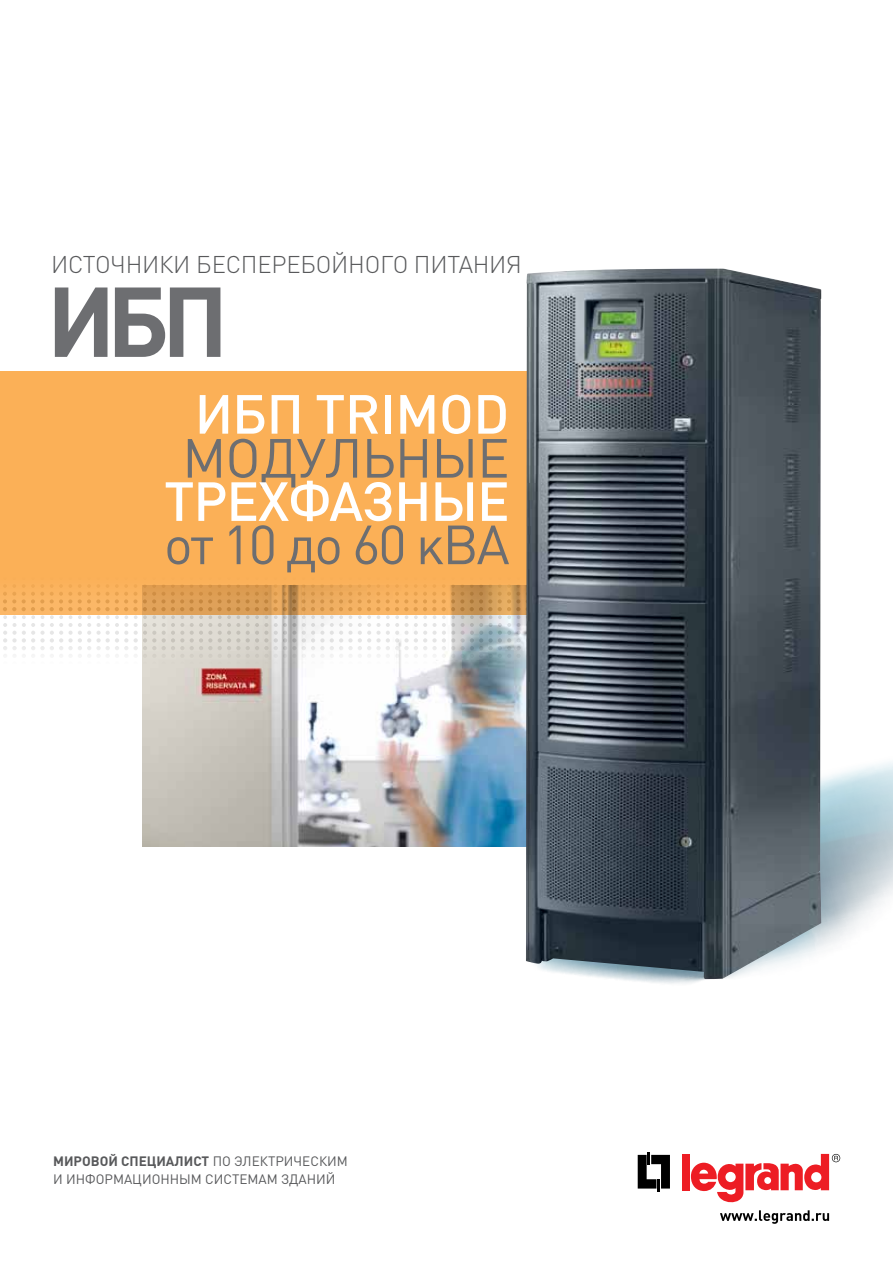
<style>
.page{position:relative;width:893px;height:1263px;background:#fff}
.page>*{position:absolute;margin:0;border:0;box-sizing:border-box;transform-origin:0 0}
.t1{font:700 97.5px "DIN";color:#6d6e71}
.t2{font:500 54.15px "DIN Pro";letter-spacing:-.02em;color:#fff}
.t3{font:54.15px "DIN";letter-spacing:-.04em;color:#6d6e71}
.t4{font:54.15px "DIN";letter-spacing:-.02em;color:#6d6e71}
.t5{font:300 24px "DIN Pro";letter-spacing:-.01em;color:#58595b}
.t6{font:13.5px/18px "DIN Pro";color:#58595b}
.s1{font-weight:700}
</style>
<div class="page">
<svg style="left:638px;top:1152px;width:32px;height:39px"></svg>
<div style="left:682px;top:1154px;width:7px;height:36px;background:#ed1d24"></div>
<svg style="left:691px;top:1154px;width:149px;height:70px"></svg>
<img style="left:142px;top:665px;width:253px;height:182px">
<div style="left:0;top:371px;width:586px;height:243px;background:#fbb057"></div>
<svg style="left:3px;top:585px;width:523px;height:80px"></svg>
<img style="left:395px;top:658px;width:498px;height:326px">
<img style="left:526px;top:268px;width:295px;height:711px">
<h3 class="t5" style="left:51px;top:248px;width:472px">ИСТОЧНИКИ БЕСПЕРЕБОЙНОГО ПИТАНИЯ</h3>
<h1 class="t1" style="left:47px;top:258px;width:183px">ИБП</h1>
<h2 class="t2" style="left:195px;top:377px;width:316px">ИБП TRIMOD</h2>
<h2 class="t4" style="left:182px;top:424px;width:329px">МОДУЛЬНЫЕ</h2>
<h2 class="t2" style="left:164px;top:464px;width:347px">ТРЕХФАЗНЫЕ</h2>
<h2 class="t3" style="left:164px;top:511px;width:347px">от 10 до 60 кВА</h2>
<p class="t6" style="left:53px;top:1152px;width:296px"><span class="s1">МИРОВОЙ СПЕЦИАЛИСТ</span> по электрическим и информационным системам зданий</p>
</div>
